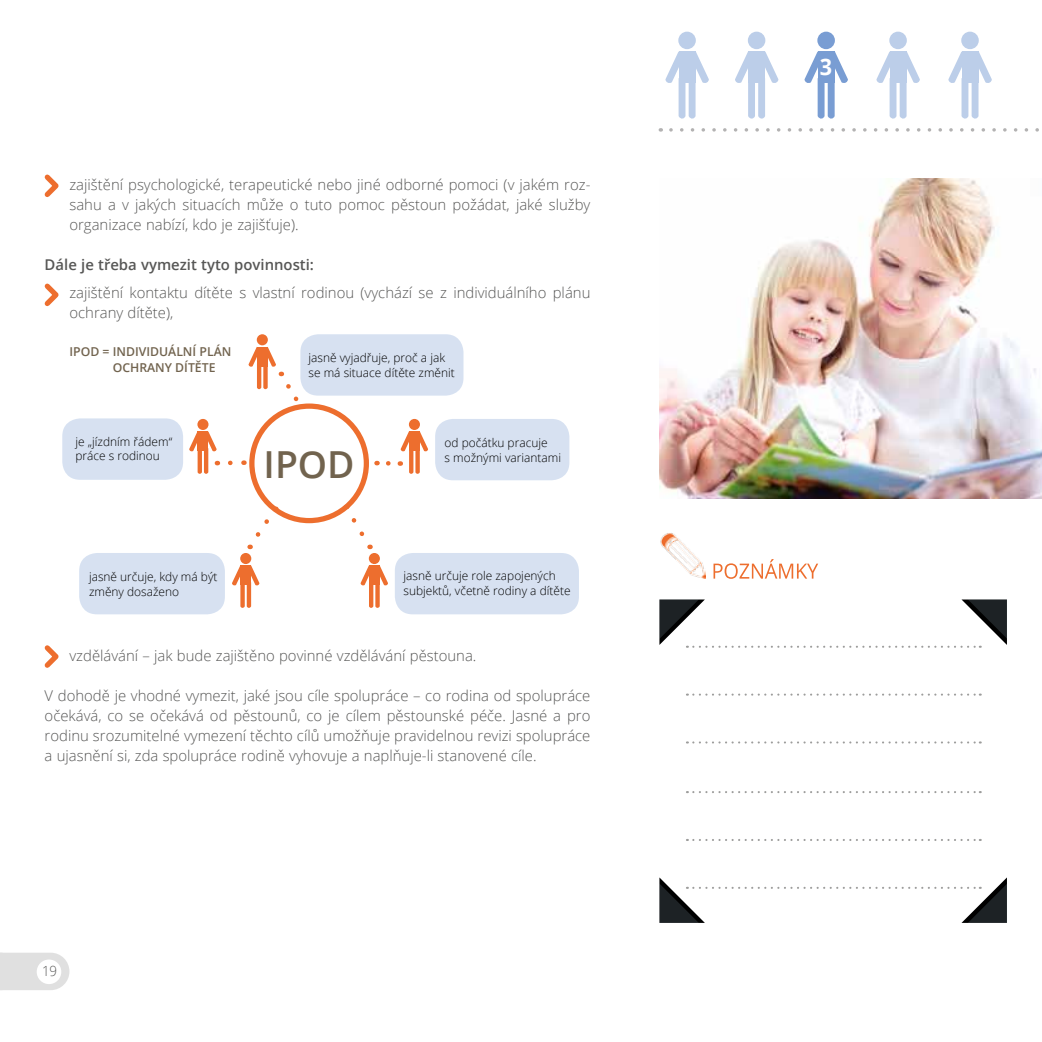
<style>
.page{position:relative;width:1042px;height:1042px;background:#fff}
.page>*{position:absolute;margin:0;border:0;box-sizing:border-box;transform-origin:0 0}
.t1{font:600 37.27px "Open Sans";color:#71634e}
.t2{font:700 22.75px "Open Sans";color:#fff;scale:.95 1}
.t3{font:300 14.88px/20.1px "Open Sans";color:#575756;text-align:justify}
.t4{font:600 14.88px "Open Sans";color:#575756}
.t5{font:300 14px "Open Sans";color:#575756;scale:.95 1}
.t6{font:600 12.25px/15.8px "Open Sans";color:#71634e}
.t7{font:300 11.9px/14.9px "Open Sans";color:#000}
.s1{font-weight:400;font-size:21px;color:#fff}
</style>
<div class="page">
<svg style="left:0;top:952px;width:69px;height:38px;background:#e2e2e2"></svg>
<div style="left:37px;top:959px;width:24px;height:25px;background:#fff;border-radius:50%"></div>
<img style="left:659px;top:179px;width:383px;height:320px">
<svg style="left:671px;top:128px;width:368px;height:4px"></svg>
<svg style="left:659px;top:599px;width:348px;height:49px"></svg>
<svg style="left:687px;top:693px;width:294px;height:2px"></svg>
<svg style="left:687px;top:741px;width:294px;height:2px"></svg>
<svg style="left:687px;top:791px;width:294px;height:2px"></svg>
<svg style="left:687px;top:839px;width:294px;height:2px"></svg>
<svg style="left:659px;top:877px;width:348px;height:46px"></svg>
<svg style="left:44px;top:174px;width:15px;height:23px"></svg>
<svg style="left:44px;top:283px;width:15px;height:24px"></svg>
<svg style="left:44px;top:645px;width:15px;height:23px"></svg>
<div style="left:961px;top:32px;width:18px;height:17px;background:#bccee9;border-radius:50%"></div>
<svg style="left:948px;top:52px;width:44px;height:67px"></svg>
<div style="left:889px;top:32px;width:18px;height:17px;background:#bccee9;border-radius:50%"></div>
<svg style="left:876px;top:52px;width:44px;height:67px"></svg>
<div style="left:817px;top:32px;width:18px;height:17px;background:#799dd3;border-radius:50%"></div>
<svg style="left:804px;top:52px;width:44px;height:67px"></svg>
<div style="left:748px;top:32px;width:17px;height:17px;background:#bccee9;border-radius:50%"></div>
<svg style="left:735px;top:52px;width:43px;height:67px"></svg>
<div style="left:678px;top:32px;width:18px;height:17px;background:#bccee9;border-radius:50%"></div>
<svg style="left:665px;top:52px;width:44px;height:67px"></svg>
<svg style="left:713px;top:559px;width:105px;height:20px"></svg>
<img style="left:660px;top:533px;width:46px;height:45px">
<div style="left:435px;top:419px;width:134px;height:61px;background:#d7e1f1;border-radius:18px"></div>
<div style="left:395px;top:553px;width:184px;height:61px;background:#d7e1f1;border-radius:18px"></div>
<div style="left:79px;top:553px;width:146px;height:61px;background:#d7e1f1;border-radius:18px"></div>
<div style="left:62px;top:418px;width:121px;height:62px;background:#d7e1f1;border-radius:18px"></div>
<div style="left:300px;top:334px;width:163px;height:62px;background:#d7e1f1;border-radius:18px"></div>
<div style="left:257px;top:334px;width:11px;height:11px;background:#ed6e2e;border-radius:50%"></div>
<div style="left:409px;top:419px;width:11px;height:11px;background:#ed6e2e;border-radius:50%"></div>
<div style="left:197px;top:419px;width:11px;height:11px;background:#ed6e2e;border-radius:50%"></div>
<div style="left:240px;top:553px;width:11px;height:11px;background:#ed6e2e;border-radius:50%"></div>
<svg style="left:232px;top:565px;width:27px;height:43px"></svg>
<div style="left:369px;top:553px;width:11px;height:11px;background:#ed6e2e;border-radius:50%"></div>
<svg style="left:361px;top:565px;width:27px;height:43px"></svg>
<svg style="left:249px;top:347px;width:79px;height:103px"></svg>
<div style="left:252px;top:406px;width:114px;height:114px;background:#fff;border-radius:50%"></div>
<div style="left:249px;top:403px;width:120px;height:120px;border:5px solid #ed6e2e;border-radius:50%"></div>
<svg style="left:388px;top:461px;width:3px;height:5px"></svg>
<svg style="left:400px;top:431px;width:28px;height:43px"></svg>
<svg style="left:230px;top:460px;width:3px;height:5px"></svg>
<svg style="left:189px;top:431px;width:29px;height:43px"></svg>
<svg style="left:346px;top:505px;width:26px;height:44px"></svg>
<svg style="left:248px;top:506px;width:28px;height:43px"></svg>
<p class="t3" style="left:69px;top:174px;width:522px">zajištění psychologické, terapeutické nebo jiné odborné pomoci (v jakém roz&shy;sahu a v jakých situacích může o tuto pomoc pěstoun požádat, jaké služby organizace nabízí, kdo je zajišťuje).</p>
<p class="t4" style="left:45px;top:255px;width:271px">Dále je třeba vymezit tyto povinnosti:</p>
<p class="t3" style="left:69px;top:282px;width:522px">zajištění kontaktu dítěte s vlastní rodinou (vychází se z individuálního plánu ochrany dítěte),</p>
<p class="t6" style="left:113px;top:343px;width:120px;text-indent:-43px">IPOD = INDIVIDUÁLNÍ PLÁN<br>OCHRANY DÍTĚTE</p>
<p class="t7" style="left:75px;top:433px;width:98px">je „jízdním řádem“ práce s rodinou</p>
<p class="t7" style="left:308px;top:350px;width:148px">jasně vyjadřuje, proč a jak se má situace dítěte změnit</p>
<h1 class="t1" style="left:264px;top:438px;width:92px">IPOD</h1>
<p class="t7" style="left:444px;top:435px;width:118px">od počátku pracuje<br>s možnými variantami</p>
<p class="t7" style="left:89px;top:569px;width:130px">jasně určuje, kdy má být změny dosaženo</p>
<p class="t7" style="left:403px;top:568px;width:169px">jasně určuje role zapojených subjektů, včetně rodiny a dítěte</p>
<p class="t3" style="left:69px;top:645px;width:408px">vzdělávání – jak bude zajištěno povinné vzdělávání pěstouna.</p>
<p class="t3" style="left:45px;top:685px;width:547px">V dohodě je vhodné vymezit, jaké jsou cíle spolupráce – co rodina od spolupráce očekává, co se očekává od pěstounů, co je cílem pěstounské péče. Jasné a pro rodinu srozumitelné vymezení těchto cílů umožňuje pravidelnou revizi spolupráce a ujasnění si, zda spolupráce rodině vyhovuje a naplňuje-li stanovené cíle.</p>
<p class="t5" style="left:41px;top:962px;width:18px"><span class="s1">4</span>1 9</p>
<h2 class="t2" style="left:820px;top:50px;width:14px">3</h2>
</div>
